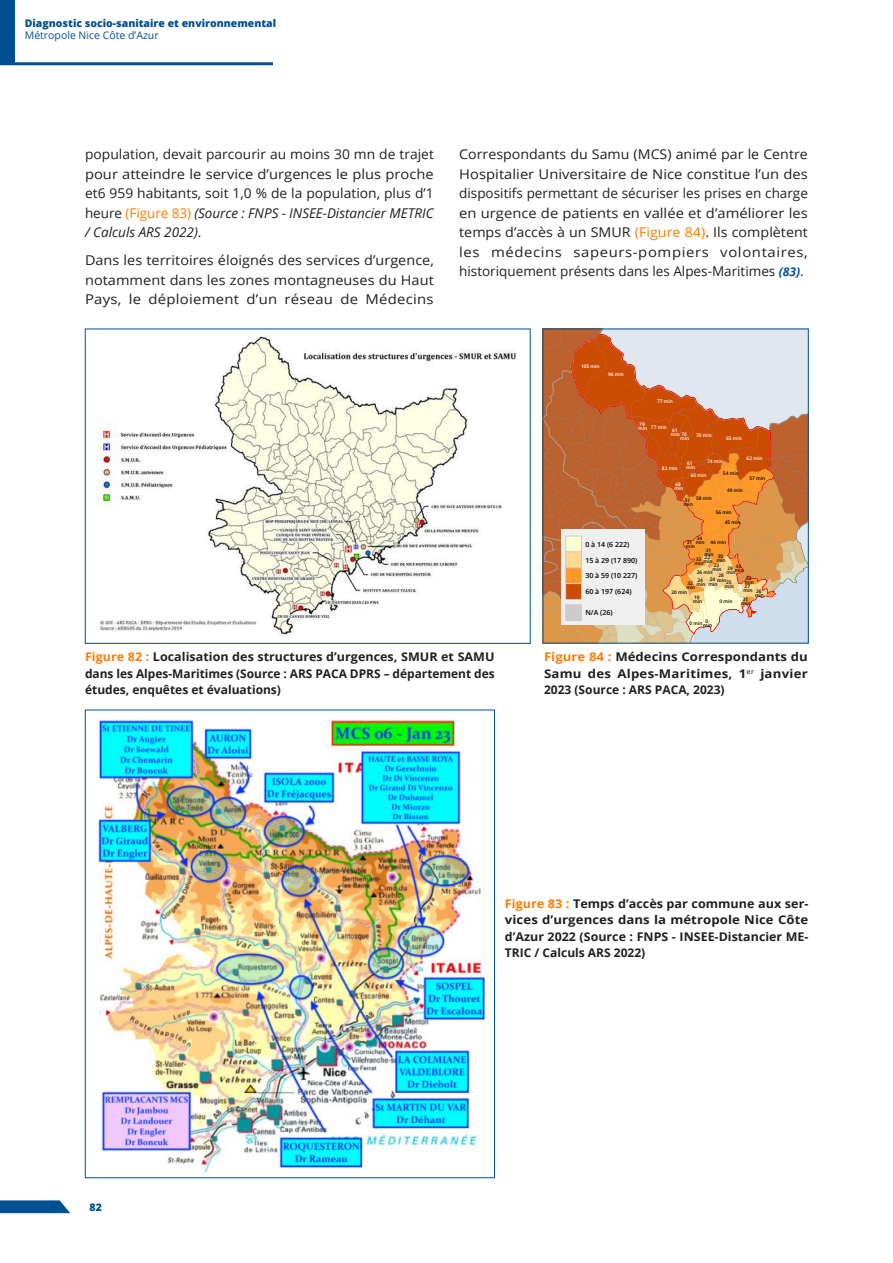
<style>
.page{position:relative;width:893px;height:1263px;background:#fff}
.page>*{position:absolute;margin:0;border:0;box-sizing:border-box;transform-origin:0 0}
.t1{font:13.5px/19.5px "Open Sans";color:#231f20;text-align:justify;scale:1.05 1}
.t2{font:13.5px/19.5px "Open Sans";color:#231f20;text-align:justify}
.t3{font:13.5px/19.5px "Open Sans";color:#231f20;text-align:justify;scale:1.07 1}
.t4{font:700 12px/16.5px "Open Sans";color:#231f20;text-align:justify;scale:1.05 1}
.t5{font:700 12px/16.5px "Open Sans";color:#231f20;text-align:justify;scale:1.1 1}
.t6{font:800 10.5px "Open Sans";color:#005092}
.t7{font:10.5px "Open Sans";color:#005092}
.t8{font:600 7.05px/15.5px "Open Sans";color:#000}
.t9{font:600 4.8px/4.1px "Open Sans";color:#000}
.t10{font:600 4.8px/4.1px "Open Sans";color:#fff}
.s1{color:#ff7c00}
.s2{font-style:italic}
.s3{font-weight:700;font-style:italic;font-size:12px;color:#005092}
</style>
<div class="page">
<div style="left:0;top:0;width:14px;height:64px;background:#005092"></div>
<hr style="left:0;top:62px;width:273px;height:3px;background:#005092">
<svg style="left:0;top:1200px;width:70px;height:13px"></svg>
<img style="left:95px;top:335px;width:421px;height:301px">
<img style="left:98px;top:718px;width:388px;height:456px">
<img style="left:545px;top:331px;width:261px;height:310px">
<div style="left:561px;top:530px;width:84px;height:95px;background:#f0f0f0"></div>
<div style="left:566px;top:536px;width:15px;height:16px;background:#ffffd4"></div>
<div style="left:565px;top:536px;width:17px;height:16px;border:1px solid #ccc"></div>
<div style="left:566px;top:552px;width:15px;height:16px;background:#fed98e"></div>
<div style="left:565px;top:552px;width:17px;height:16px;border:1px solid #ccc"></div>
<div style="left:566px;top:568px;width:15px;height:16px;background:#fe9929"></div>
<div style="left:565px;top:568px;width:17px;height:16px;border:1px solid #ccc"></div>
<div style="left:566px;top:584px;width:15px;height:15px;background:#cc4c02"></div>
<div style="left:565px;top:583px;width:17px;height:17px;border:1px solid #ccc"></div>
<div style="left:566px;top:605px;width:15px;height:15px;background:#ccc"></div>
<div style="left:565px;top:604px;width:17px;height:17px;border:1px solid #ccc"></div>
<p class="t6" style="left:25px;top:15px;width:253px">Diagnostic socio-sanitaire et environnemental</p>
<p class="t7" style="left:25px;top:28px;width:135px">Métropole Nice Côte d’Azur</p>
<p class="t2" style="left:85px;top:144px;width:350px">population, devait parcourir au moins 30 mn de trajet pour atteindre le service d’urgences le plus proche et6 959 habitants, soit 1,0 % de la population, plus d’1 heure <span class="s1">(Figure 83)</span> <span class="s2">(Source : FNPS - INSEE-Distancier METRIC / Calculs ARS 2022)</span>.</p>
<p class="t3" style="left:85px;top:250px;width:328px">Dans les territoires éloignés des services d’urgence, notamment dans les zones montagneuses du Haut Pays, le déploiement d’un réseau de Médecins</p>
<p class="t1" style="left:459px;top:144px;width:334px">Correspondants du Samu (MCS) animé par le Centre Hospitalier Universitaire de Nice constitue l’un des dispositifs permettant de sécuriser les prises en charge en urgence de patients en vallée et d’améliorer les temps d’accès à un SMUR <span class="s1">(Figure 84)</span>. Ils complètent les médecins sapeurs-pompiers volontaires, historiquement présents dans les Alpes-Maritimes <span class="s3">(83)</span>.</p>
<p class="t10" style="left:581px;top:364px;width:20px">105 min</p>
<p class="t10" style="left:608px;top:372px;width:17px">96 min</p>
<p class="t10" style="left:657px;top:399px;width:17px">77 min</p>
<p class="t10" style="left:639px;top:422px;width:7px">79</p>
<p class="t10" style="left:638px;top:425px;width:30px">min 77 min</p>
<p class="t10" style="left:672px;top:428px;width:7px">61</p>
<p class="t10" style="left:680px;top:432px;width:11px;text-indent:-9px">min 70 min</p>
<p class="t10" style="left:696px;top:433px;width:17px">70 min</p>
<p class="t10" style="left:707px;top:459px;width:17px">74 min</p>
<p class="t10" style="left:726px;top:436px;width:17px">65 min</p>
<p class="t10" style="left:747px;top:456px;width:17px">62 min</p>
<p class="t9" style="left:749px;top:477px;width:17px">57 min</p>
<p class="t10" style="left:686px;top:461px;width:11px">61 min</p>
<p class="t10" style="left:662px;top:466px;width:17px">82 min</p>
<p class="t9" style="left:723px;top:471px;width:17px">54 min</p>
<p class="t10" style="left:691px;top:473px;width:17px">60 min</p>
<p class="t10" style="left:674px;top:482px;width:11px">68 min</p>
<p class="t9" style="left:696px;top:496px;width:17px">58 min</p>
<p class="t9" style="left:684px;top:498px;width:11px">51 min</p>
<p class="t9" style="left:727px;top:489px;width:17px">49 min</p>
<p class="t9" style="left:716px;top:510px;width:17px">56 min</p>
<p class="t9" style="left:725px;top:521px;width:17px">45 min</p>
<p class="t8" style="left:585px;top:537px;width:54px">0 à 14 (6 222)<br>15 à 29 (17 890)<br>30 à 59 (10 227)<br>60 à 197 (624)</p>
<p class="t8" style="left:585px;top:604px;width:29px">N/A (26)</p>
<p class="t9" style="left:696px;top:536px;width:11px">34 min</p>
<p class="t9" style="left:695px;top:557px;width:11px">33 min</p>
<p class="t9" style="left:686px;top:540px;width:11px">31 min</p>
<p class="t9" style="left:710px;top:540px;width:17px">44 min</p>
<p class="t9" style="left:704px;top:548px;width:11px">31 min</p>
<p class="t9" style="left:717px;top:554px;width:11px">30 min</p>
<p class="t9" style="left:703px;top:555px;width:11px">22 min</p>
<p class="t9" style="left:713px;top:563px;width:11px">23 min</p>
<p class="t9" style="left:735px;top:564px;width:11px">43 min</p>
<p class="t9" style="left:726px;top:566px;width:11px">29 min</p>
<p class="t9" style="left:697px;top:570px;width:17px">26 min</p>
<p class="t9" style="left:710px;top:574px;width:18px;text-indent:9px">28<br>24 min</p>
<p class="t9" style="left:709px;top:582px;width:11px">min</p>
<p class="t9" style="left:745px;top:576px;width:11px">32 min</p>
<p class="t9" style="left:696px;top:578px;width:11px">24 min</p>
<p class="t9" style="left:693px;top:595px;width:11px">19 min</p>
<p class="t9" style="left:725px;top:580px;width:11px">25 min</p>
<p class="t9" style="left:686px;top:581px;width:11px">32 min</p>
<p class="t9" style="left:743px;top:584px;width:11px">27 min</p>
<p class="t9" style="left:755px;top:589px;width:11px">26 min</p>
<p class="t9" style="left:671px;top:590px;width:17px">20 min</p>
<p class="t9" style="left:742px;top:597px;width:11px">31 min</p>
<p class="t9" style="left:720px;top:599px;width:15px">0 min</p>
<p class="t9" style="left:703px;top:619px;width:11px;text-align:center">0 min</p>
<p class="t9" style="left:689px;top:621px;width:15px">0 min</p>
<p class="t4" style="left:85px;top:648px;width:392px"><span class="s1">Figure 82 :</span> Localisation des structures d’urgences, SMUR et SAMU dans les Alpes-Maritimes (Source : ARS PACA DPRS – département des études, enquêtes et évaluations)</p>
<p class="t5" style="left:544px;top:648px;width:241px"><span class="s1">Figure 84 :</span> Médecins Correspondants du Samu des Alpes-Maritimes, 1<sup>er</sup> janvier 2023 (Source : ARS PACA, 2023)</p>
<p class="t4" style="left:505px;top:895px;width:291px"><span class="s1">Figure 83 :</span> Temps d’accès par commune aux ser&shy;vices d’urgences dans la métropole Nice Côte d’Azur 2022 (Source : FNPS - INSEE-Distancier ME-TRIC / Calculs ARS 2022)</p>
<p class="t6" style="left:90px;top:1199px;width:14px">82</p>
</div>
